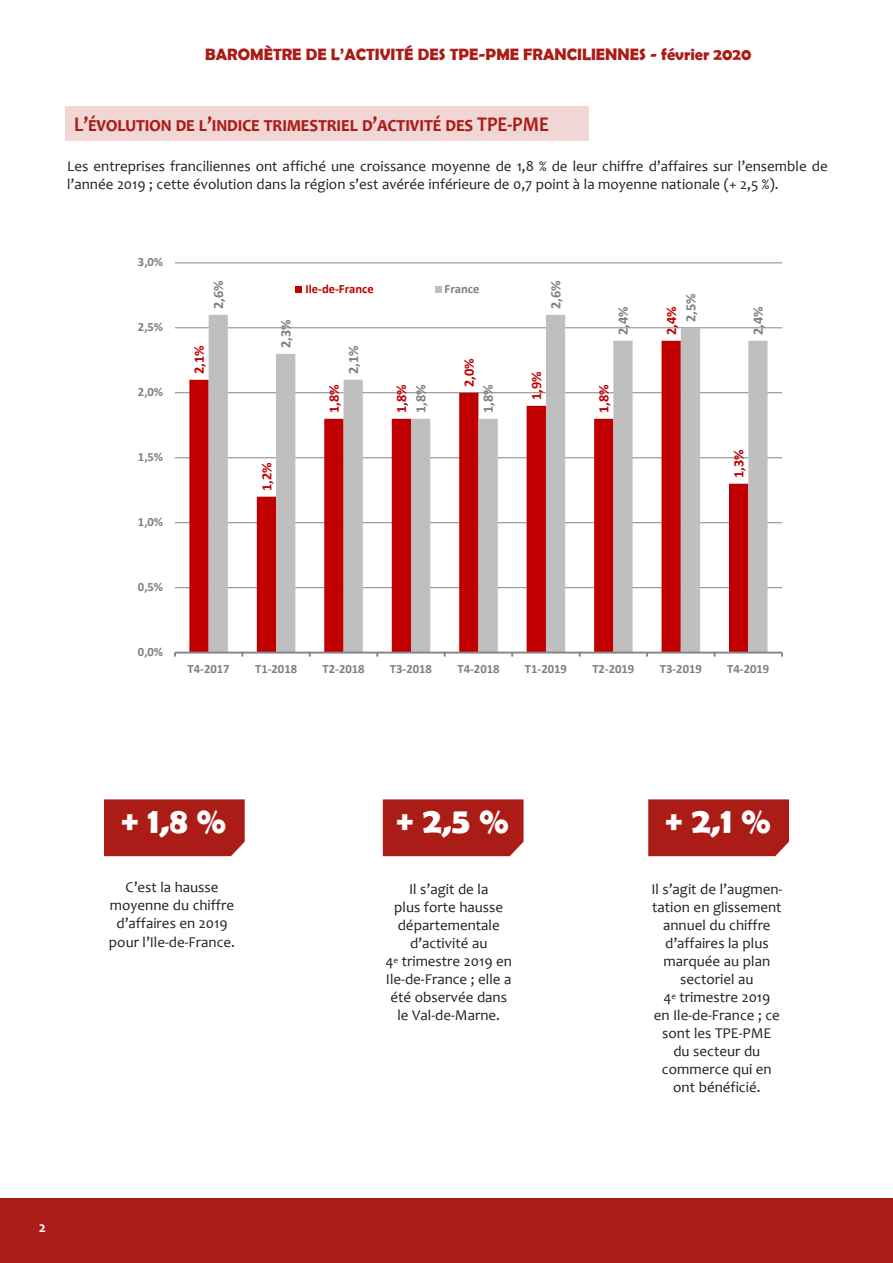
<style>
.page{position:relative;width:893px;height:1263px;background:#fff}
.page>*{position:absolute;margin:0;border:0;box-sizing:border-box;transform-origin:0 0}
.t1{font:700 36.45px "Berlin Sans FB Demi";color:#fff}
.t2{font:700 21px "Candara";color:#ac1c17;scale:.9 1}
.t3{font:700 16.5px "Berlin Sans FB Demi";color:#ac1c17}
.t4{font:15px/18px "Candara";color:#231f20;text-align:center}
.t5{font:700 15px "Candara";color:#fff}
.t6{font:700 14.4px "Calibri";color:#c00000}
.t7{font:700 14.4px "Calibri";color:#7f7f7f}
.t8{font:700 12.6px "Calibri";letter-spacing:-.005em;color:#7f7f7f}
.t9{font:700 12.6px "Calibri";color:#c00000}
</style>
<div class="page">
<div style="left:0;top:1198px;width:893px;height:65px;background:#ac1c17"></div>
<div style="left:66px;top:106px;width:523px;height:34px;background:#f0d6d5"></div>
<hr style="left:175px;top:587px;width:607px;height:1px;background:#868686">
<hr style="left:175px;top:522px;width:607px;height:1px;background:#868686">
<hr style="left:175px;top:457px;width:607px;height:1px;background:#868686">
<hr style="left:175px;top:392px;width:607px;height:1px;background:#868686">
<hr style="left:175px;top:327px;width:607px;height:1px;background:#868686">
<hr style="left:175px;top:263px;width:607px;height:1px;background:#868686">
<svg style="left:189px;top:341px;width:20px;height:311px;background:#c92929"></svg>
<svg style="left:209px;top:315px;width:558px;height:337px"></svg>
<hr style="left:175px;top:652px;width:607px;height:1px;background:#868686">
<div style="left:295px;top:286px;width:7px;height:6px;background:#c00000"></div>
<svg style="left:435px;top:286px;width:6px;height:6px"></svg>
<div style="left:648px;top:799px;width:141px;height:57px;background:#ac1c17"></div>
<div style="left:383px;top:799px;width:141px;height:57px;background:#ac1c17"></div>
<div style="left:104px;top:799px;width:141px;height:57px;background:#ac1c17"></div>
<p class="t3" style="left:205px;top:45px;width:548px">BAROMÈTRE DE L’ACTIVITÉ DES TPE-PME FRANCILIENNES - février 2020</p>
<h2 class="t2" style="left:74px;top:111px;width:529px">L’évolution de l’indice trimestriel d’activité des TPE-PME</h2>
<p class="t4" style="left:67px;top:157px;width:762px;text-align:left">Les entreprises franciliennes ont affiché une croissance moyenne de 1,8 % de leur chiffre d’affaires sur l’ensemble de l’année 2019 ; cette évolution dans la région s’est avérée inférieure de 0,7 point à la moyenne nationale (+ 2,5 %).</p>
<p class="t8" style="left:138px;top:254px;width:27px">3,0%</p>
<p class="t8" style="left:138px;top:319px;width:27px">2,5%</p>
<p class="t8" style="left:138px;top:384px;width:27px">2,0%</p>
<p class="t8" style="left:138px;top:449px;width:27px">1,5%</p>
<p class="t8" style="left:138px;top:514px;width:27px">1,0%</p>
<p class="t8" style="left:138px;top:579px;width:27px">0,5%</p>
<p class="t8" style="left:138px;top:644px;width:27px">0,0%</p>
<p class="t7" style="left:209px;top:309px;width:30px;rotate:-90deg">2,6%</p>
<p class="t6" style="left:190px;top:374px;width:30px;rotate:-90deg">2,1%</p>
<p class="t7" style="left:277px;top:348px;width:30px;rotate:-90deg">2,3%</p>
<p class="t9" style="left:305px;top:280px;width:70px">Ile-de-France</p>
<p class="t8" style="left:445px;top:280px;width:36px">France</p>
<p class="t7" style="left:344px;top:374px;width:30px;rotate:-90deg">2,1%</p>
<p class="t6" style="left:460px;top:387px;width:30px;rotate:-90deg">2,0%</p>
<p class="t7" style="left:412px;top:413px;width:30px;rotate:-90deg">1,8%</p>
<p class="t7" style="left:479px;top:413px;width:30px;rotate:-90deg">1,8%</p>
<p class="t6" style="left:325px;top:413px;width:30px;rotate:-90deg">1,8%</p>
<p class="t6" style="left:392px;top:413px;width:30px;rotate:-90deg">1,8%</p>
<p class="t6" style="left:257px;top:491px;width:30px;rotate:-90deg">1,2%</p>
<p class="t7" style="left:546px;top:309px;width:30px;rotate:-90deg">2,6%</p>
<p class="t6" style="left:527px;top:400px;width:30px;rotate:-90deg">1,9%</p>
<p class="t7" style="left:614px;top:335px;width:30px;rotate:-90deg">2,4%</p>
<p class="t6" style="left:595px;top:413px;width:30px;rotate:-90deg">1,8%</p>
<p class="t7" style="left:681px;top:322px;width:30px;rotate:-90deg">2,5%</p>
<p class="t6" style="left:662px;top:335px;width:30px;rotate:-90deg">2,4%</p>
<p class="t7" style="left:749px;top:335px;width:30px;rotate:-90deg">2,4%</p>
<p class="t6" style="left:730px;top:478px;width:30px;rotate:-90deg">1,3%</p>
<p class="t8" style="left:188px;top:660px;width:44px">T4-2017</p>
<p class="t8" style="left:255px;top:660px;width:44px">T1-2018</p>
<p class="t8" style="left:322px;top:660px;width:44px">T2-2018</p>
<p class="t8" style="left:390px;top:660px;width:44px">T3-2018</p>
<p class="t8" style="left:457px;top:660px;width:44px">T4-2018</p>
<p class="t8" style="left:525px;top:660px;width:44px">T1-2019</p>
<p class="t8" style="left:592px;top:660px;width:44px">T2-2019</p>
<p class="t8" style="left:660px;top:660px;width:44px">T3-2019</p>
<p class="t8" style="left:727px;top:660px;width:44px">T4-2019</p>
<p class="t5" style="left:39px;top:1218px;width:9px">2</p>
<h1 class="t1" style="left:122px;top:799px;width:106px">+ 1,8 %</h1>
<h1 class="t1" style="left:397px;top:799px;width:113px">+ 2,5 %</h1>
<h1 class="t1" style="left:665px;top:799px;width:107px">+ 2,1 %</h1>
<p class="t4" style="left:109px;top:878px;width:128px">C’est la hausse moyenne du chiffre d’affaires en 2019 pour l’Ile-de-France.</p>
<p class="t4" style="left:385px;top:879px;width:128px">Il s’agit de la<br>plus forte hausse départementale d’activité au<br>4<sup>e</sup> trimestre 2019 en<br>Ile-de-France ; elle a été observée dans le Val-de-Marne.</p>
<p class="t4" style="left:651px;top:879px;width:133px">Il s’agit de l’augmen&shy;tation en glissement annuel du chiffre d’affaires la plus marquée au plan sectoriel au<br>4<sup>e</sup> trimestre 2019<br>en Ile-de-France ; ce sont les TPE-PME<br>du secteur du commerce qui en ont bénéficié.</p>
</div>
